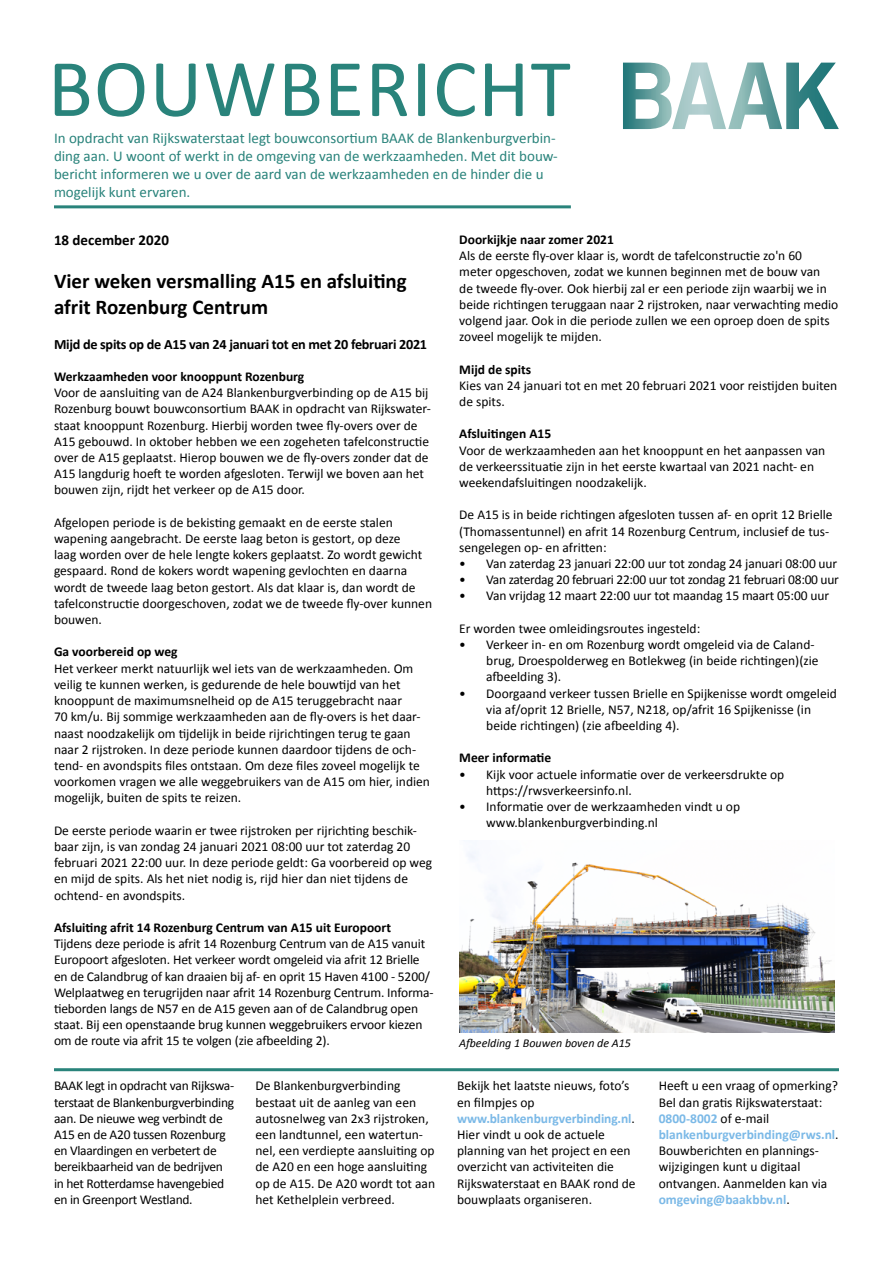
<style>
.page{position:relative;width:893px;height:1263px;background:#fff}
.page>*{position:absolute;margin:0;border:0;box-sizing:border-box;transform-origin:0 0}
.t1{font:82.5px "Calibri";letter-spacing:.015em;color:#29837b}
.t2{font:700 21px/25.2px "Calibri";color:#000}
.t3{font:15px/18px "Calibri";color:#29837b}
.t4{font:700 15px "Calibri";color:#000}
.t5{font:700 14.25px "Calibri";letter-spacing:-.02em;color:#000}
.t6{font:13.5px/16.2px "Calibri";color:#000}
.t7{font:13.5px/16.2px "Calibri";letter-spacing:-.02em;color:#000}
.t8{font:700 13.5px "Calibri";color:#000}
.t9{font:italic 12px "Calibri";color:#000}
.s1{font-weight:700;color:#7bb9e7}
</style>
<div class="page">
<svg style="left:623px;top:63px;width:216px;height:66px"></svg>
<hr style="left:54px;top:205px;width:517px;height:3px;background:#29837b">
<hr style="left:54px;top:1068px;width:785px;height:3px;background:#29837b">
<img style="left:459px;top:851px;width:375px;height:181px">
<h1 class="t1" style="left:48px;top:36px;width:524px">BOUWBERICHT</h1>
<p class="t3" style="left:54px;top:129px;width:505px">In opdracht van Rijkswaterstaat legt bouwconsortium BAAK de Blankenburgverbin&shy;ding aan. U woont of werkt in de omgeving van de werkzaamheden. Met dit bouw&shy;bericht informeren we u over de aard van de werkzaamheden en de hinder die u mogelijk kunt ervaren.</p>
<p class="t4" style="left:54px;top:231px;width:116px">18 december 2020</p>
<h2 class="t2" style="left:54px;top:269px;width:354px">Vier weken versmalling A15 en afsluiting afrit Rozenburg Centrum</h2>
<p class="t5" style="left:54px;top:335px;width:375px">Mijd de spits op de A15 van 24 januari tot en met 20 februari 2021</p>
<p class="t8" style="left:54px;top:368px;width:252px">Werkzaamheden voor knooppunt Rozenburg</p>
<p class="t6" style="left:54px;top:385px;width:379px">Voor de aansluiting van de A24 Blankenburgverbinding op de A15 bij Rozenburg bouwt bouwconsortium BAAK in opdracht van Rijkswater&shy;staat knooppunt Rozenburg. Hierbij worden twee fly-overs over de A15 gebouwd. In oktober hebben we een zogeheten tafelconstructie over de A15 geplaatst. Hierop bouwen we de fly-overs zonder dat de A15 langdurig hoeft te worden afgesloten. Terwijl we boven aan het bouwen zijn, rijdt het verkeer op de A15 door.</p>
<p class="t6" style="left:54px;top:514px;width:380px">Afgelopen periode is de bekisting gemaakt en de eerste stalen wapening aangebracht. De eerste laag beton is gestort, op deze<br>laag worden over de hele lengte kokers geplaatst. Zo wordt gewicht gespaard. Rond de kokers wordt wapening gevlochten en daarna wordt de tweede laag beton gestort. Als dat klaar is, dan wordt de tafelconstructie doorgeschoven, zodat we de tweede fly-over kunnen bouwen.</p>
<p class="t8" style="left:54px;top:643px;width:125px">Ga voorbereid op weg</p>
<p class="t6" style="left:54px;top:660px;width:378px">Het verkeer merkt natuurlijk wel iets van de werkzaamheden. Om veilig te kunnen werken, is gedurende de hele bouwtijd van het knooppunt de maximumsnelheid op de A15 teruggebracht naar<br>70 km/u. Bij sommige werkzaamheden aan de fly-overs is het daar&shy;naast noodzakelijk om tijdelijk in beide rijrichtingen terug te gaan naar 2 rijstroken. In deze periode kunnen daardoor tijdens de och&shy;tend- en avondspits files ontstaan. Om deze files zoveel mogelijk te voorkomen vragen we alle weggebruikers van de A15 om hier, indien mogelijk, buiten de spits te reizen.</p>
<p class="t6" style="left:54px;top:822px;width:380px">De eerste periode waarin er twee rijstroken per rijrichting beschik&shy;baar zijn, is van zondag 24 januari 2021 08:00 uur tot zaterdag 20 februari 2021 22:00 uur. In deze periode geldt: Ga voorbereid op weg en mijd de spits. Als het niet nodig is, rijd hier dan niet tijdens de ochtend- en avondspits.</p>
<p class="t8" style="left:54px;top:919px;width:339px">Afsluiting afrit 14 Rozenburg Centrum van A15 uit Europoort</p>
<p class="t6" style="left:54px;top:935px;width:381px">Tijdens deze periode is afrit 14 Rozenburg Centrum van de A15 vanuit Europoort afgesloten. Het verkeer wordt omgeleid via afrit 12 Brielle en de Calandbrug of kan draaien bij af- en oprit 15 Haven 4100 - 5200/ Welplaatweg en terugrijden naar afrit 14 Rozenburg Centrum. Informa&shy;tieborden langs de N57 en de A15 geven aan of de Calandbrug open staat. Bij een openstaande brug kunnen weggebruikers ervoor kiezen om de route via afrit 15 te volgen (zie afbeelding 2).</p>
<p class="t8" style="left:459px;top:231px;width:156px">Doorkijkje naar zomer 2021</p>
<p class="t6" style="left:459px;top:248px;width:381px">Als de eerste fly-over klaar is, wordt de tafelconstructie zo'n 60 meter opgeschoven, zodat we kunnen beginnen met de bouw van<br>de tweede fly-over. Ook hierbij zal er een periode zijn waarbij we in beide richtingen teruggaan naar 2 rijstroken, naar verwachting medio volgend jaar. Ook in die periode zullen we een oproep doen de spits zoveel mogelijk te mijden.</p>
<p class="t8" style="left:459px;top:360px;width:73px">Mijd de spits</p>
<p class="t6" style="left:459px;top:377px;width:380px">Kies van 24 januari tot en met 20 februari 2021 voor reistijden buiten de spits.</p>
<p class="t8" style="left:459px;top:425px;width:93px">Afsluitingen A15</p>
<p class="t6" style="left:459px;top:442px;width:367px">Voor de werkzaamheden aan het knooppunt en het aanpassen van de verkeerssituatie zijn in het eerste kwartaal van 2021 nacht- en weekendafsluitingen noodzakelijk.</p>
<p class="t6" style="left:459px;top:507px;width:375px">De A15 is in beide richtingen afgesloten tussen af- en oprit 12 Brielle (Thomassentunnel) en afrit 14 Rozenburg Centrum, inclusief de tus&shy;sengelegen op- en afritten:</p>
<p class="t6" style="left:459px;top:555px;width:379px">• Van zaterdag 23 januari 22:00 uur tot zondag 24 januari 08:00 uur</p>
<p class="t7" style="left:459px;top:572px;width:381px">• Van zaterdag 20 februari 22:00 uur tot zondag 21 februari 08:00 uur</p>
<p class="t6" style="left:459px;top:588px;width:371px">• Van vrijdag 12 maart 22:00 uur tot maandag 15 maart 05:00 uur</p>
<p class="t6" style="left:459px;top:620px;width:243px">Er worden twee omleidingsroutes ingesteld:</p>
<p class="t6" style="left:486px;top:636px;width:334px;text-indent:-27px">• Verkeer in- en om Rozenburg wordt omgeleid via de Caland&shy;brug, Droespolderweg en Botlekweg (in beide richtingen)(zie afbeelding 3).</p>
<p class="t6" style="left:486px;top:685px;width:352px;text-indent:-27px">• Doorgaand verkeer tussen Brielle en Spijkenisse wordt omgeleid via af/oprit 12 Brielle, N57, N218, op/afrit 16 Spijkenisse (in beide richtingen) (zie afbeelding 4).</p>
<p class="t8" style="left:459px;top:749px;width:94px">Meer informatie</p>
<p class="t6" style="left:486px;top:766px;width:300px;text-indent:-27px">• Kijk voor actuele informatie over de verkeersdrukte op https://rwsverkeersinfo.nl.</p>
<p class="t6" style="left:486px;top:798px;width:255px;text-indent:-27px">• Informatie over de werkzaamheden vindt u op www.blankenburgverbinding.nl</p>
<p class="t9" style="left:459px;top:1035px;width:173px">Afbeelding 1 Bouwen boven de A15</p>
<p class="t7" style="left:54px;top:1078px;width:182px">BAAK legt in opdracht van Rijkswa&shy;terstaat de Blankenburgverbinding aan. De nieuwe weg verbindt de<br>A15 en de A20 tussen Rozenburg en Vlaardingen en verbetert de bereikbaarheid van de bedrijven in het Rotterdamse havengebied en in Greenport Westland.</p>
<p class="t6" style="left:256px;top:1078px;width:181px">De Blankenburgverbinding bestaat uit de aanleg van een autosnelweg van 2x3 rijstroken, een landtunnel, een watertun&shy;nel, een verdiepte aansluiting op de A20 en een hoge aansluiting op de A15. De A20 wordt tot aan het Kethelplein verbreed.</p>
<p class="t6" style="left:457px;top:1078px;width:180px">Bekijk het laatste nieuws, foto’s en filmpjes op <span class="s1">www.blankenburgverbinding.nl</span>.<br>Hier vindt u ook de actuele planning van het project en een overzicht van activiteiten die<br>Rijkswaterstaat en BAAK rond de bouwplaats organiseren.</p>
<p class="t6" style="left:659px;top:1078px;width:181px">Heeft u een vraag of opmerking?<br>Bel dan gratis Rijkswaterstaat:<br><span class="s1">0800-8002</span> of e-mail <span class="s1">blankenburgverbinding@rws.nl</span>.<br>Bouwberichten en plannings&shy;wijzigingen kunt u digitaal ontvangen. Aanmelden kan via <span class="s1">omgeving@baakbbv.nl</span>.</p>
</div>
